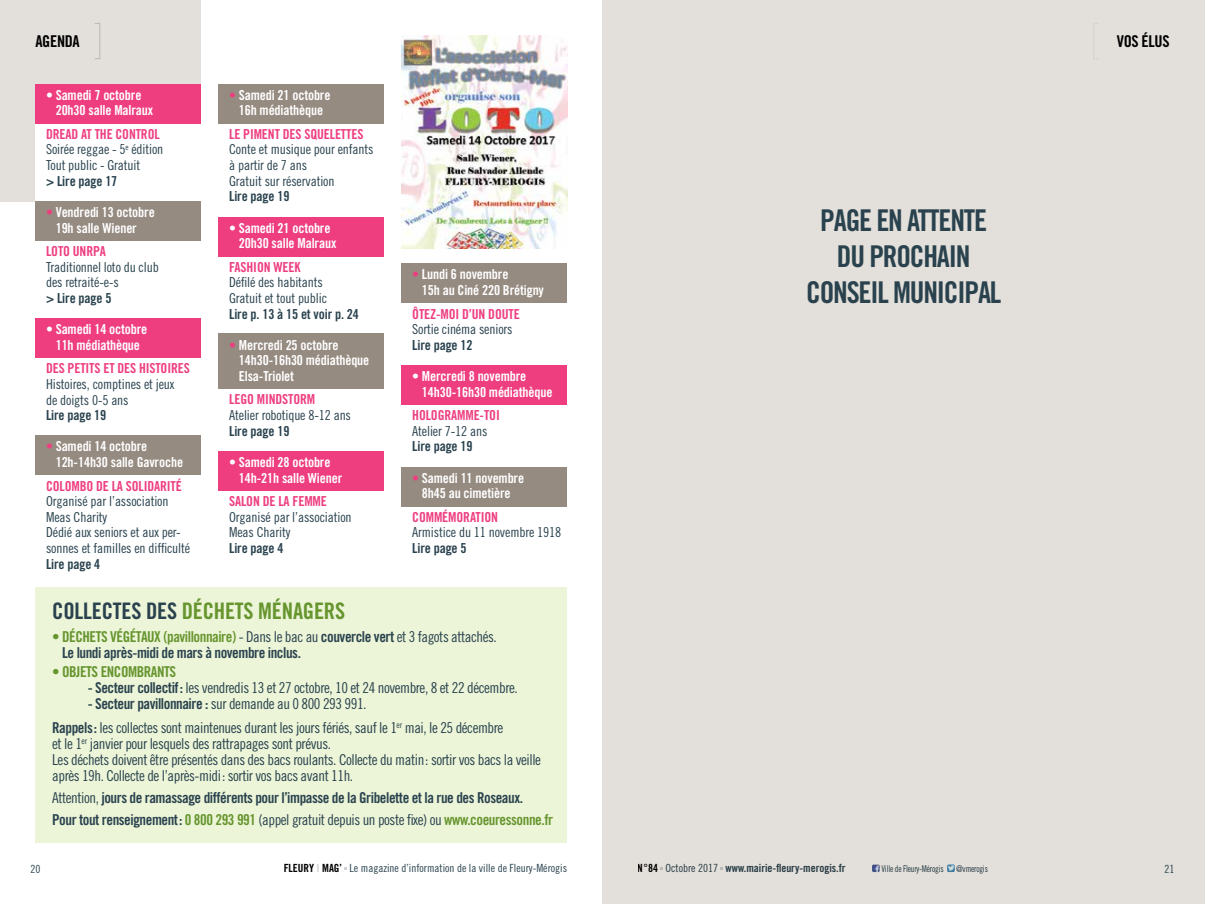
<style>
.page{position:relative;width:1205px;height:904px;background:#fff}
.page>*{position:absolute;margin:0;border:0;box-sizing:border-box;transform-origin:0 0}
.t1{font:30px/35.9px "Trade Gothic LT Std Bd Cn 20";letter-spacing:-.04em;color:#29424e;text-align:center}
.t2{font:22.75px "Trade Gothic LT Std Bd Cn 20";letter-spacing:-.01em;color:#66952e}
.t3{font:16.25px "Trade Gothic LT Std Bd Cn 20";letter-spacing:-.02em;color:#000}
.t4{font:15px/16px "Trade Gothic LT Std Cn 18";letter-spacing:-.03em;color:#29424e}
.t5{font:15px/16px "Trade Gothic LT Std Bd Cn 20";letter-spacing:-.03em;color:#29424e}
.t6{font:15px "Trade Gothic LT Std Bd Cn 20";letter-spacing:-.03em;color:#66952e}
.t7{font:13.75px/15.6px "Trade Gothic LT Std Cn 18";letter-spacing:-.01em;color:#29424e}
.t8{font:13.75px/15.6px "Trade Gothic LT Std Bd Cn 20";letter-spacing:-.01em;color:#fff}
.t9{font:13.75px "Trade Gothic LT Std Bd Cn 20";letter-spacing:-.01em;color:#ee3e80}
.t10{font:13.75px "Trade Gothic LT Std Bd Cn 20";letter-spacing:-.01em;color:#29424e}
.t11{font:11.25px "Trade Gothic LT Std Cn 18";color:#29424e}
.t12{font:11.25px "Trade Gothic LT Std Bd Cn 20";color:#29424e}
.t13{font:9.25px "Trade Gothic LT Std Cn 18";letter-spacing:-.02em;color:#29424e;scale:.9 1}
.s1{color:#ee3e80}
.s2{color:#29424e}
.s3{font-family:"Trade Gothic LT Std Cn 18";color:#66952e}
.s4{color:#66952e}
.s5{font-family:"Trade Gothic LT Std Cn 18"}
.s6{font-family:"Trade Gothic LT Std Bd Cn 20"}
.s7{font-family:"Trade Gothic LT Std Bd Cn 20";color:#66952e}
.s8{font-family:"Trade Gothic LT Std Bd Cn 20";color:#000}
.s9{font-family:"Trade Gothic LT Std Bd Cn 20";color:#d1d3d4}
.s10{color:#000}
</style>
<div class="page">
<div style="left:602px;top:0;width:603px;height:904px;background:#e3dfda"></div>
<div style="left:0;top:0;width:201px;height:201px;background:#e3dfda"></div>
<div style="left:94px;top:23px;width:6px;height:36px;border:1px solid #d1d3d4"></div>
<div style="left:35px;top:587px;width:532px;height:255px;background:#edf5d8"></div>
<div style="left:35px;top:103px;width:166px;height:294px;background:#fff"></div>
<div style="left:35px;top:84px;width:166px;height:39px;background:#ee3e80"></div>
<div style="left:219px;top:84px;width:165px;height:39px;background:#968b81"></div>
<div style="left:402px;top:264px;width:165px;height:39px;background:#968b81"></div>
<div style="left:402px;top:365px;width:165px;height:39px;background:#ee3e80"></div>
<div style="left:402px;top:467px;width:165px;height:39px;background:#968b81"></div>
<div style="left:35px;top:201px;width:166px;height:39px;background:#968b81"></div>
<div style="left:35px;top:318px;width:166px;height:40px;background:#ee3e80"></div>
<div style="left:35px;top:436px;width:166px;height:39px;background:#968b81"></div>
<div style="left:219px;top:334px;width:165px;height:55px;background:#968b81"></div>
<div style="left:219px;top:451px;width:165px;height:39px;background:#ee3e80"></div>
<div style="left:219px;top:217px;width:165px;height:39px;background:#ee3e80"></div>
<div style="left:1093px;top:23px;width:6px;height:36px;border:1px solid #d1d3d4"></div>
<svg style="left:872px;top:864px;width:7px;height:8px"></svg>
<svg style="left:947px;top:864px;width:8px;height:8px"></svg>
<img style="left:402px;top:35px;width:165px;height:213px">
<p class="t3" style="left:35px;top:32px;width:46px">AGENDA</p>
<p class="t8" style="left:56px;top:87px;width:99px;text-indent:-10px">• Samedi 7 octobre<br>20h30 salle Malraux</p>
<p class="t9" style="left:46px;top:125px;width:115px">Dread at the Control</p>
<p class="t7" style="left:46px;top:142px;width:119px">Soirée reggae - 5<sup>e</sup> édition<br>Tout public - Gratuit</p>
<p class="t10" style="left:46px;top:172px;width:73px">&gt; Lire page 17</p>
<p class="t8" style="left:46px;top:204px;width:110px;text-align:center"><span class="s1">•</span> Vendredi 13 octobre<br>19h salle Wiener</p>
<p class="t9" style="left:46px;top:243px;width:48px">Loto UNRPA</p>
<p class="t7" style="left:46px;top:259px;width:114px">Traditionnel loto du club des retraité-e-s</p>
<p class="t10" style="left:46px;top:290px;width:67px">&gt; Lire page 5</p>
<p class="t8" style="left:46px;top:321px;width:103px;text-align:center">• Samedi 14 octobre<br>11h médiathèque</p>
<p class="t9" style="left:46px;top:360px;width:144px">Des petits et des histoires</p>
<p class="t7" style="left:46px;top:376px;width:130px">Histoires, comptines et jeux de doigts 0-5 ans</p>
<p class="t10" style="left:46px;top:407px;width:62px">Lire page 19</p>
<p class="t8" style="left:56px;top:438px;width:129px;text-indent:-10px"><span class="s1">•</span> Samedi 14 octobre<br>12h-14h30 salle Gavroche</p>
<p class="t9" style="left:46px;top:477px;width:137px">Colombo de la solidarité</p>
<p class="t7" style="left:46px;top:493px;width:146px">Organisé par l’association<br>Meas Charity<br>Dédié aux seniors et aux per&shy;sonnes et familles en difficulté</p>
<p class="t10" style="left:46px;top:555px;width:56px">Lire page 4</p>
<p class="t8" style="left:229px;top:87px;width:103px;text-align:center"><span class="s1">•</span> Samedi 21 octobre<br>16h médiathèque</p>
<p class="t9" style="left:229px;top:125px;width:135px">Le piment des squelettes</p>
<p class="t7" style="left:229px;top:141px;width:146px">Conte et musique pour enfants à partir de 7 ans<br>Gratuit sur réservation</p>
<p class="t10" style="left:229px;top:188px;width:62px">Lire page 19</p>
<p class="t8" style="left:239px;top:220px;width:99px;text-indent:-10px">• Samedi 21 octobre<br>20h30 salle Malraux</p>
<p class="t9" style="left:229px;top:258px;width:73px">Fashion Week</p>
<p class="t7" style="left:229px;top:274px;width:99px">Défilé des habitants<br>Gratuit et tout public</p>
<p class="t10" style="left:229px;top:305px;width:131px">Lire p. 13 à 15 et voir p. 24</p>
<p class="t8" style="left:239px;top:337px;width:132px;text-indent:-10px"><span class="s1">•</span> Mercredi 25 octobre<br>14h30-16h30 médiathèque<br>Elsa-Triolet</p>
<p class="t9" style="left:229px;top:391px;width:47px">Lego Mindst</p>
<p class="t9" style="left:293px;top:391px;width:23px">orm</p>
<p class="t7" style="left:229px;top:407px;width:123px">Atelier robotique 8-12 ans</p>
<p class="t10" style="left:229px;top:422px;width:62px">Lire page 19</p>
<p class="t8" style="left:239px;top:454px;width:105px;text-indent:-10px">• Samedi 28 octobre<br>14h-21h salle Wiener</p>
<p class="t9" style="left:229px;top:493px;width:99px">Salon de la femme</p>
<p class="t7" style="left:229px;top:509px;width:124px">Organisé par l’association<br>Meas Charity</p>
<p class="t10" style="left:229px;top:539px;width:56px">Lire page 4</p>
<p class="t8" style="left:422px;top:266px;width:124px;text-indent:-10px"><span class="s1">•</span> Lundi 6 novembre<br>15h au Ciné 220 Brétigny</p>
<p class="t9" style="left:412px;top:305px;width:109px">Ôtez-moi d’un doute</p>
<p class="t7" style="left:412px;top:321px;width:102px">Sortie cinéma seniors</p>
<p class="t10" style="left:412px;top:336px;width:62px">Lire page 12</p>
<p class="t8" style="left:422px;top:368px;width:132px;text-indent:-10px">• Mercredi 8 novembre<br>14h30-16h30 médiathèque</p>
<p class="t9" style="left:412px;top:407px;width:89px">Hologramme-toi</p>
<p class="t7" style="left:412px;top:423px;width:77px">Atelier 7-12 ans</p>
<p class="t10" style="left:412px;top:438px;width:62px">Lire page 19</p>
<p class="t8" style="left:412px;top:470px;width:113px;text-align:center"><span class="s1">•</span> Samedi 11 novembre<br>8h45 au cimetière</p>
<p class="t9" style="left:412px;top:508px;width:86px">Commémoration</p>
<p class="t7" style="left:412px;top:524px;width:150px">Armistice du 11 novembre 1918</p>
<p class="t10" style="left:412px;top:539px;width:56px">Lire page 5</p>
<h2 class="t2" style="left:52px;top:597px;width:293px"><span class="s2">Collectes des</span> déchets ménagers</h2>
<p class="t5" style="left:62px;top:628px;width:436px;text-indent:-10px"><span class="s3">•</span> <span class="s4">Déchets végétaux (pavillonnaire)</span> <span class="s5">- Dans le bac au</span> couvercle vert <span class="s5">et 3 fagots attachés.<br></span>Le lundi après-midi de mars à novembre inclus.</p>
<p class="t6" style="left:52px;top:663px;width:112px">• Objets encombrants</p>
<p class="t4" style="left:88px;top:680px;width:431px"><span class="s6">- Secteur collectif:</span> les vendredis 13 et 27 octobre, 10 et 24 novembre, 8 et 22 décembre.</p>
<p class="t4" style="left:52px;top:692px;width:453px;line-height:23.1px;text-indent:35px"><span class="s6">- Secteur pavillonnaire :</span> sur demande au 0 800 293 991.<br><span class="s6">Rappels:</span> les collectes sont maintenues durant les jours fériés, sauf le 1<sup>er</sup> mai, le 25 décembre</p>
<p class="t4" style="left:52px;top:735px;width:490px">et le 1<sup>er</sup> janvier pour lesquels des rattrapages sont prévus.<br>Les déchets doivent être présentés dans des bacs roulants. Collecte du matin: sortir vos bacs la veille après 19h. Collecte de l’après-midi: sortir vos bacs avant 11h.</p>
<p class="t5" style="left:52px;top:789px;width:472px"><span class="s5">Attention,</span> jours de ramassage différents pour l’impasse de la Gribelette et la rue des Roseaux.</p>
<p class="t4" style="left:52px;top:811px;width:502px"><span class="s6">Pour tout renseignement:</span> <span class="s7">0 800 293 991</span> (appel gratuit depuis un poste fixe) ou <span class="s7">www.coeuressonne.fr</span></p>
<p class="t11" style="left:30px;top:861px;width:11px">20</p>
<p class="t11" style="left:284px;top:861px;width:285px"><span class="s8">FLEURY</span> <span class="s9">i</span> <span class="s8">MAG’</span> Le magazine d’information de la ville de Fleury-Mérogis</p>
<h1 class="t1" style="left:806px;top:202px;width:197px">page en attente<br>du prochain conseil municipal</h1>
<p class="t3" style="left:1117px;top:32px;width:54px">VOS ÉLUS</p>
<p class="t12" style="left:638px;top:861px;width:209px"><span class="s10">N°84</span> <span class="s5">Octobre 2017</span> www.mairie-fleury-merogis.fr</p>
<p class="t13" style="left:881px;top:862px;width:71px">Ville de Fleury-Mérogis</p>
<p class="t13" style="left:956px;top:862px;width:37px">@vmerogis</p>
<p class="t11" style="left:1164px;top:861px;width:11px">21</p>
</div>
